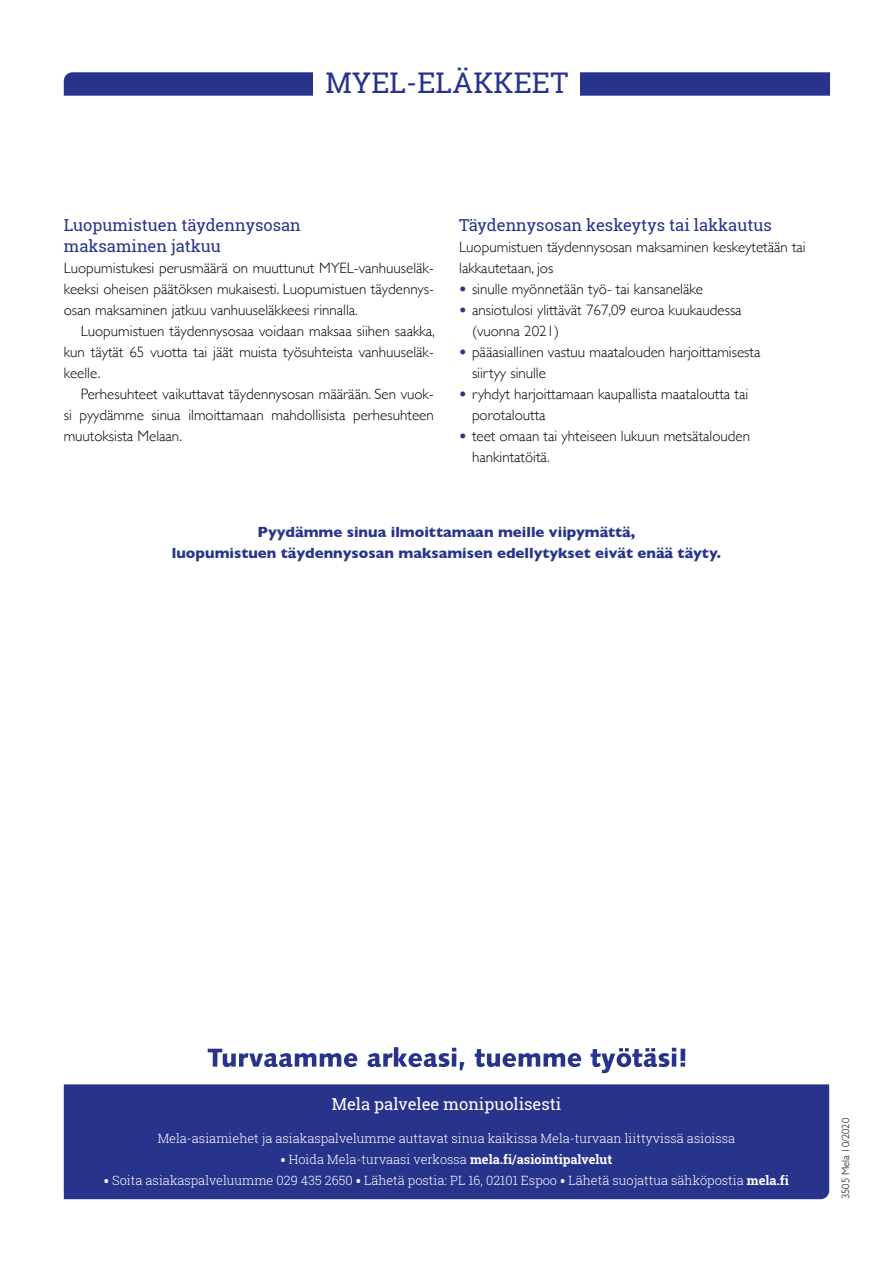
<style>
.page{position:relative;width:893px;height:1263px;background:#fff}
.page>*{position:absolute;margin:0;border:0;box-sizing:border-box;transform-origin:0 0}
.H1_Pikkuotsikko{font:28.5px "Roboto Slab";color:#28348b}
.H2_Väliotsikko{font:16.5px/21px "Roboto Slab";color:#28348b}
.H2_Väliotsikko-2{font:16.5px "Roboto Slab";color:#fff}
.P_Luetelmat{font:300 15px/21px "Gill Sans";color:#000}
.P_Leipä_2{font:300 15px/21px "Gill Sans";color:#000;text-align:justify}
.P_Leipä{font:300 15px/21px "Gill Sans";color:#000;text-align:justify}
.P_Leipä-2{font:700 15px/21px "Gill Sans";color:#28348b;text-align:center}
.P_Leipä-3{font:300 12.75px "Roboto Slab";color:#fff}
.t1{font:300 10.5px "Gill Sans";color:#000}
.s1{font-weight:700;color:#28348b}
.s2{font-weight:700;font-size:15px}
.s3{font-weight:700}
</style>
<div class="page">
<svg style="left:64px;top:72px;width:766px;height:24px;background:#2e398e"></svg>
<div style="left:314px;top:62px;width:266px;height:43px;background:#fff"></div>
<div style="left:64px;top:1084px;width:765px;height:115px;background:#28348b"></div>
<svg style="left:208px;top:1047px;width:477px;height:26px"></svg>
<h1 class="H1_Pikkuotsikko" style="left:326px;top:63px;width:244px">MYEL-ELÄKKEET</h1>
<h2 class="H2_Väliotsikko" style="left:64px;top:214px;width:239px">Luopumistuen täydennysosan maksaminen jatkuu</h2>
<p class="P_Leipä" style="left:64px;top:257px;width:371px">Luopumistukesi perusmäärä on muuttunut MYEL-vanhuuseläk&shy;keeksi oheisen päätöksen mukaisesti. Luopumistuen täydennys&shy;osan maksaminen jatkuu vanhuuseläkkeesi rinnalla.</p>
<p class="P_Leipä_2" style="left:64px;top:320px;width:373px;text-indent:17px">Luopumistuen täydennysosaa voidaan maksaa siihen saakka, kun täytät 65 vuotta tai jäät muista työsuhteista vanhuuseläk&shy;keelle.</p>
<p class="P_Leipä_2" style="left:64px;top:383px;width:371px;text-indent:17px">Perhesuhteet vaikuttavat täydennysosan määrään. Sen vuok&shy;si pyydämme sinua ilmoittamaan mahdollisista perhesuhteen muutoksista Melaan.</p>
<h2 class="H2_Väliotsikko" style="left:459px;top:214px;width:314px">Täydennysosan keskeytys tai lakkautus</h2>
<p class="P_Leipä" style="left:459px;top:236px;width:348px">Luopumistuen täydennysosan maksaminen keskeytetään tai lakkautetaan, jos</p>
<p class="P_Luetelmat" style="left:459px;top:278px;width:245px"><span class="s1">•</span> sinulle myönnetään työ- tai kansaneläke</p>
<p class="P_Luetelmat" style="left:472px;top:299px;width:271px;text-indent:-13px"><span class="s1">•</span> ansiotulosi ylittävät 767,09 euroa kuukaudessa (vuonna 2021)</p>
<p class="P_Luetelmat" style="left:472px;top:341px;width:290px;text-indent:-13px"><span class="s1">•</span> pääasiallinen vastuu maatalouden harjoittamisesta siirtyy sinulle</p>
<p class="P_Luetelmat" style="left:472px;top:383px;width:278px;text-indent:-13px"><span class="s1">•</span> ryhdyt harjoittamaan kaupallista maataloutta tai porotaloutta</p>
<p class="P_Luetelmat" style="left:472px;top:425px;width:280px;text-indent:-13px"><span class="s1">•</span> teet omaan tai yhteiseen lukuun metsätalouden hankintatöitä.</p>
<p class="P_Leipä-2" style="left:172px;top:521px;width:551px">Pyydämme sinua ilmoittamaan meille viipymättä,<br>luopumistuen täydennysosan maksamisen edellytykset eivät enää täyty.</p>
<h2 class="H2_Väliotsikko-2" style="left:332px;top:1093px;width:231px">Mela palvelee monipuolisesti</h2>
<p class="P_Leipä-3" style="left:158px;top:1130px;width:579px">Mela-asiamiehet ja asiakaspalvelumme auttavat sinua kaikissa Mela-turvaan liittyvissä asioissa</p>
<p class="P_Leipä-3" style="left:281px;top:1151px;width:333px"><span class="s2">•</span> Hoida Mela-turvaasi verkossa <span class="s3">mela.fi/asiointipalvelut</span></p>
<p class="P_Leipä-3" style="left:104px;top:1172px;width:687px"><span class="s2">•</span> Soita asiakaspalveluumme 029 435 2650 <span class="s2">•</span> Lähetä postia: PL 16, 02101 Espoo <span class="s2">•</span> Lähetä suojattua sähköpostia <span class="s3">mela.fi</span></p>
<p class="t1" style="left:837px;top:1199px;width:82px;rotate:-90deg">3505 Mela 10/2020</p>
</div>
